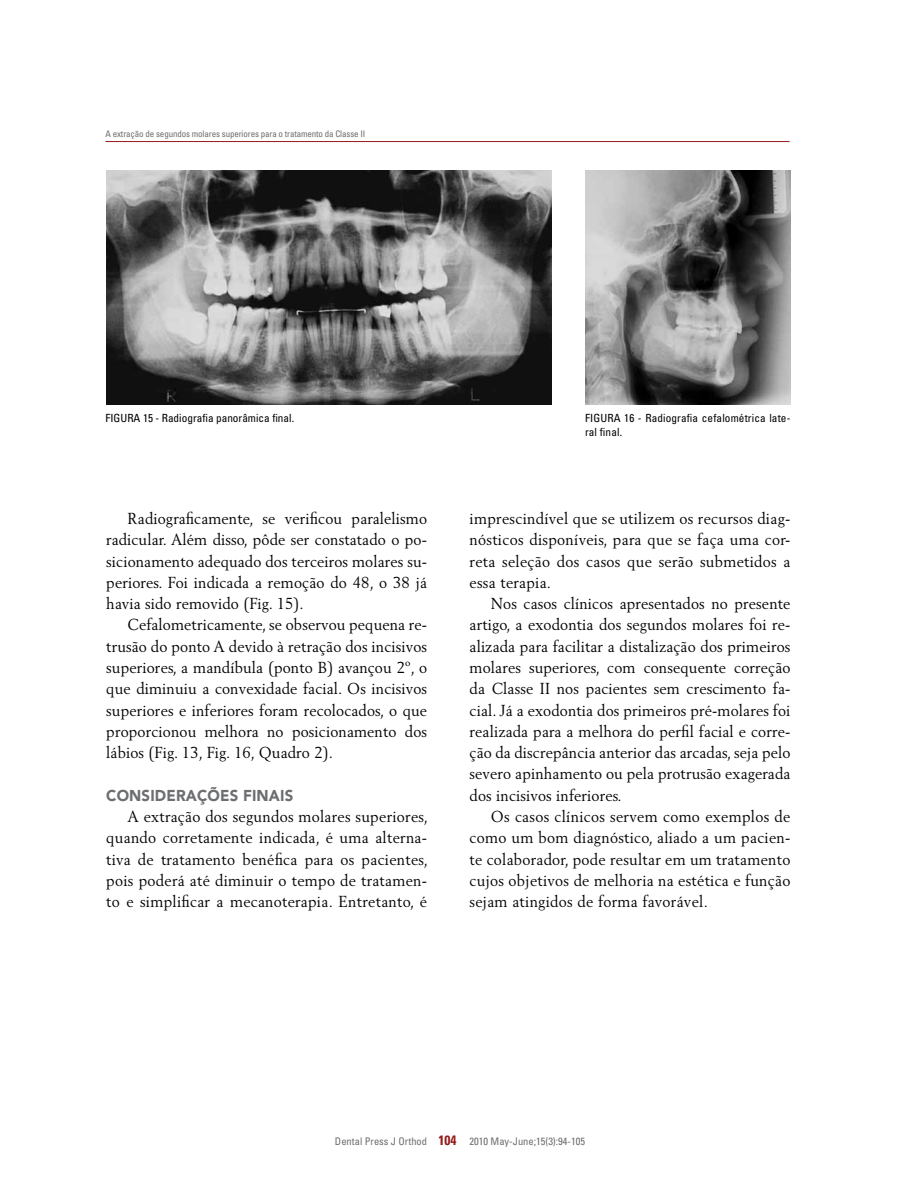
<style>
.page{position:relative;width:918px;height:1188px;background:#fff}
.page>*{position:absolute;margin:0;border:0;box-sizing:border-box;transform-origin:0 0}
.t1{font:15.75px/21.3px "Berling";letter-spacing:.01em;color:#000;text-align:justify;scale:.95 1}
.t2{font:900 15.75px "Avenir LT";letter-spacing:.01em;color:#6d6e71;scale:.95 1}
.t3{font:condensed 11.25px/13.5px "Univers";letter-spacing:.01em;color:#000}
.t4{font:condensed 10.5px "Univers";color:#6d6e71}
.t5{font:condensed 9px "Univers";letter-spacing:-.015em;color:#6d6e71}
.s1{font-weight:700;font-size:13.5px;color:#931b1a}
</style>
<div class="page">
<img style="left:106px;top:170px;width:445px;height:235px">
<img style="left:585px;top:170px;width:205px;height:235px">
<hr style="left:106px;top:141px;width:684px;height:1px;background:#931b1a">
<p class="t5" style="left:106px;top:128px;width:261px">A extração de segundos molares superiores para o tratamento da Classe II</p>
<p class="t3" style="left:106px;top:411px;width:190px">Figura 15 - Radiografia panorâmica final.</p>
<p class="t3" style="left:585px;top:411px;width:207px">Fig ura 16 - Radiografia cefalométrica late&shy;ral final.</p>
<p class="t1" style="left:106px;top:508px;width:339px;text-indent:21px">Radiograficamente, se verificou paralelismo radicular. Além disso, pôde ser constatado o po&shy;sicionamento adequado dos terceiros molares su&shy;periores. Foi indicada a remoção do 48, o 38 já havia sido removido (Fig. 15).</p>
<p class="t1" style="left:106px;top:614px;width:339px;text-indent:21px">Cefalometricamente, se observou pequena re&shy;trusão do ponto A devido à retração dos incisivos superiores, a mandíbula (ponto B) avançou 2º, o que diminuiu a convexidade facial. Os incisivos superiores e inferiores foram recolocados, o que proporcionou melhora no posicionamento dos lábios (Fig. 13, Fig. 16, Quadro 2).</p>
<p class="t2" style="left:106px;top:786px;width:47px">CONSIDE</p>
<p class="t2" style="left:176px;top:786px;width:108px">RAÇÕES FINAIS</p>
<p class="t1" style="left:106px;top:806px;width:340px;text-indent:21px">A extração dos segundos molares superiores, quando corretamente indicada, é uma alterna&shy;tiva de tratamento benéfica para os pacientes, pois poderá até diminuir o tempo de tratamen&shy;to e simplificar a mecanoterapia. Entretanto, é</p>
<p class="t1" style="left:470px;top:508px;width:339px">imprescindível que se utilizem os recursos diag&shy;nósticos disponíveis, para que se faça uma cor&shy;reta seleção dos casos que serão submetidos a essa terapia.</p>
<p class="t1" style="left:470px;top:593px;width:339px;text-indent:21px">Nos casos clínicos apresentados no presente artigo, a exodontia dos segundos molares foi re&shy;alizada para facilitar a distalização dos primeiros molares superiores, com consequente correção da Classe II nos pacientes sem crescimento fa&shy;cial. Já a exodontia dos primeiros pré-molares foi realizada para a melhora do perfil facial e corre&shy;ção da discrepância anterior das arcadas, seja pelo severo apinhamento ou pela protrusão exagerada dos incisivos inferiores.</p>
<p class="t1" style="left:470px;top:806px;width:339px;text-indent:21px">Os casos clínicos servem como exemplos de como um bom diagnóstico, aliado a um pacien&shy;te colaborador, pode resultar em um tratamento cujos objetivos de melhoria na estética e função sejam atingidos de forma favorável.</p>
<p class="t4" style="left:335px;top:1134px;width:252px">Dental Press J Orthod <span class="s1">104</span> 2010 May-June;15(3):94-105</p>
</div>
